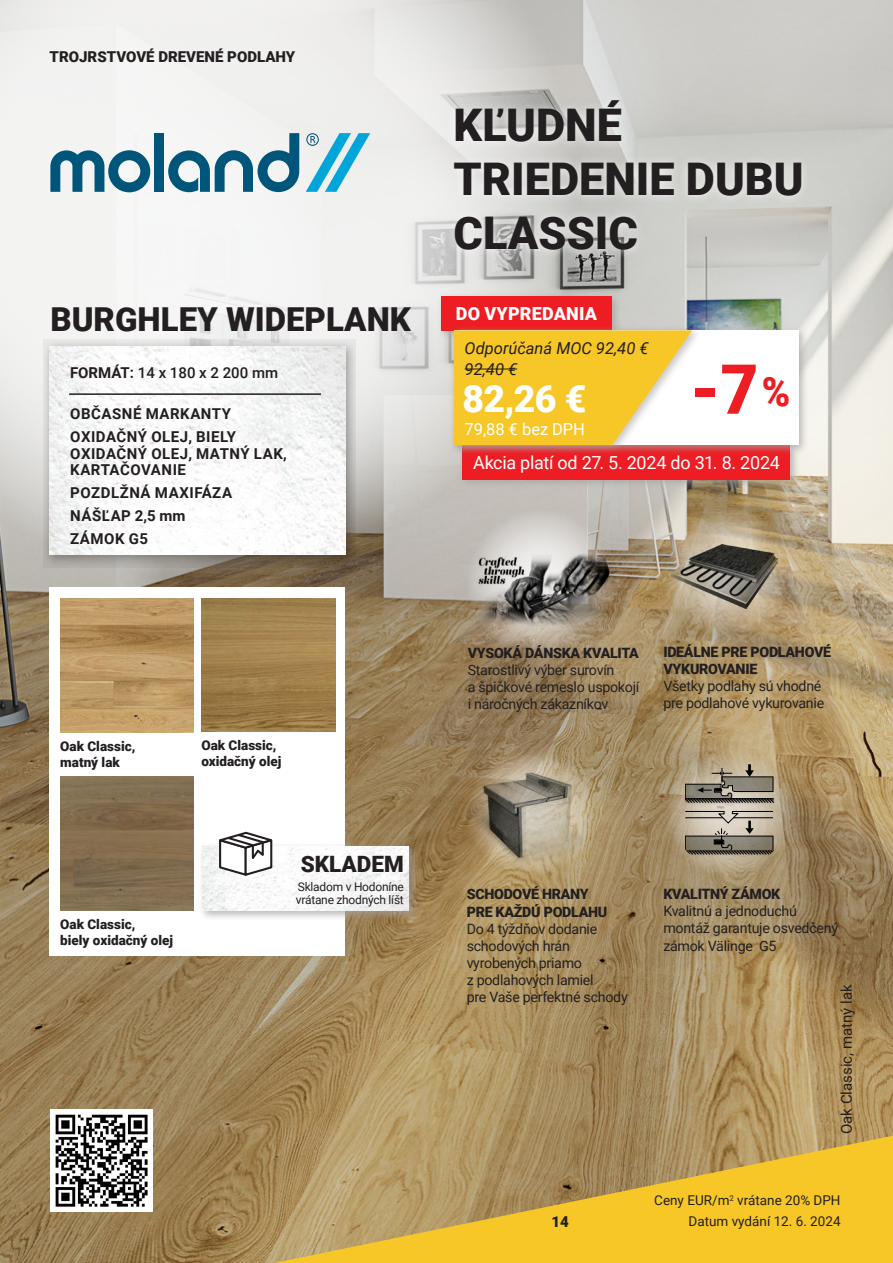
<style>
.page{position:relative;width:893px;height:1263px;background:#fff}
.page>*{position:absolute;margin:0;border:0;box-sizing:border-box;transform-origin:0 0}
.t1{font:900 69px "Roboto";color:#ee1d23;scale:.95 1}
.t2{font:900 45px/54px "Roboto";color:#231f20}
.t3{font:900 37.5px "Roboto";color:#fff}
.t4{font:900 33px "Roboto";color:#231f20}
.t5{font:900 22.5px "Roboto";color:#231f20}
.t6{font:18px "Roboto";letter-spacing:-.02em;color:#fff}
.t7{font:900 18px "Roboto";letter-spacing:.01em;color:#fff}
.t8{font:italic 16.5px "Roboto";color:#231f20}
.t9{font:16.5px "Roboto";letter-spacing:-.005em;color:#fff}
.t10{font:700 15px/16.5px "Roboto";letter-spacing:.035em;color:#231f20}
.t11{font:900 15px "Roboto";color:#231f20}
.t12{font:500 15px "Roboto";color:#231f20}
.t13{font:15px "Roboto";color:#231f20}
.t14{font:14.25px/17.1px "Roboto";letter-spacing:-.02em;color:#231f20}
.t15{font:900 14.25px/17.1px "Roboto";letter-spacing:-.02em;color:#231f20}
.t16{font:900 13.5px/16.2px "Roboto";color:#231f20}
.t17{font:13.5px "Roboto";color:#231f20}
.t18{font:12px/13.5px "Roboto";letter-spacing:-.02em;color:#231f20}
.s1{font-weight:700}
.s2{font-size:40.5px}
</style>
<div class="page">
<img style="left:0;top:0;width:893px;height:1263px">
<svg style="left:0;top:0;width:578px;height:579px;fill:#f0f0ef"></svg>
<svg style="left:274px;top:1135px;width:619px;height:128px;background:#d2ad45"></svg>
<div style="left:445px;top:91px;width:366px;height:168px;background:#fff;opacity:.75"></div>
<svg style="left:44px;top:339px;width:312px;height:229px;background:#b2ada7"></svg>
<img style="left:50px;top:347px;width:295px;height:207px">
<hr style="left:69px;top:393px;width:252px;height:2px;background:#231f20">
<div style="left:437px;top:292px;width:185px;height:49px;background:#a7a2a0;opacity:.75"></div>
<div style="left:441px;top:296px;width:171px;height:34px;background:#ee1d23"></div>
<div style="left:459px;top:441px;width:341px;height:48px;background:#a7a2a0;opacity:.75"></div>
<div style="left:462px;top:445px;width:328px;height:34px;background:#ee1d23"></div>
<div style="left:450px;top:326px;width:359px;height:130px;background:#a7a2a0;opacity:.75"></div>
<div style="left:454px;top:330px;width:344px;height:115px;background:#fff"></div>
<div style="left:451px;top:325px;width:251px;height:130px;background:#a7a2a0;opacity:.58"></div>
<svg style="left:454px;top:330px;width:238px;height:115px;background:#f6ce4a"></svg>
<hr style="left:465px;top:369px;width:52px;height:1px;background:#231f20">
<div style="left:154px;top:133px;width:10px;height:59px;background:#00567a"></div>
<svg style="left:50px;top:150px;width:100px;height:42px"></svg>
<svg style="left:168px;top:133px;width:131px;height:59px"></svg>
<svg style="left:306px;top:133px;width:64px;height:59px"></svg>
<div style="left:50px;top:587px;width:295px;height:368px;background:#fff"></div>
<img style="left:60px;top:599px;width:134px;height:133px">
<img style="left:60px;top:777px;width:134px;height:133px">
<img style="left:201px;top:599px;width:134px;height:132px">
<div style="left:198px;top:842px;width:221px;height:79px;background:#a7a2a0;opacity:.75"></div>
<img style="left:203px;top:846px;width:206px;height:65px">
<svg style="left:219px;top:832px;width:53px;height:44px"></svg>
<img style="left:50px;top:1110px;width:102px;height:102px">
<svg style="left:666px;top:749px;width:127px;height:127px;background:#b19f7f"></svg>
<svg style="left:685px;top:855px;width:88px;height:5px"></svg>
<svg style="left:685px;top:764px;width:90px;height:91px;background:#989080"></svg>
<svg style="left:664px;top:509px;width:128px;height:128px;background:#b5a180"></svg>
<img style="left:672px;top:544px;width:106px;height:64px">
<img style="left:436px;top:746px;width:186px;height:140px">
<svg style="left:467px;top:510px;width:145px;height:145px"></svg>
<img style="left:438px;top:531px;width:201px;height:137px">
<p class="t11" style="left:50px;top:46px;width:247px">TROJRSTVOVÉ DREVENÉ PODLAHY</p>
<p class="t4" style="left:50px;top:296px;width:362px">BURGHLEY WIDEPLANK</p>
<p class="t12" style="left:70px;top:363px;width:210px"><span class="s1">FORMÁT:</span> 14 x 180 x 2 200 mm</p>
<p class="t10" style="left:70px;top:405px;width:162px">OBČASNÉ MARKANTY</p>
<p class="t10" style="left:70px;top:428px;width:218px">OXIDAČNÝ OLEJ, BIELY<br>OXIDAČNÝ OLEJ, MATNÝ LAK,<br>KARTAČOVANIE</p>
<p class="t10" style="left:70px;top:484px;width:163px">POZDLŽNÁ MAXIFÁZA</p>
<p class="t10" style="left:70px;top:507px;width:117px">NÁŠĽAP 2,5 mm</p>
<p class="t10" style="left:70px;top:530px;width:79px">ZÁMOK G5</p>
<p class="t16" style="left:60px;top:738px;width:77px">Oak Classic, matný lak</p>
<p class="t16" style="left:201px;top:736px;width:82px">Oak Classic, oxidačný olej</p>
<p class="t2" style="left:454px;top:97px;width:352px">KĽUDNÉ<br>TRIEDENIE DUBU<br>CLASSIC</p>
<p class="t7" style="left:456px;top:301px;width:143px">DO VYPREDANIA</p>
<p class="t8" style="left:465px;top:336px;width:185px">Odporúčaná MOC 92,40 €</p>
<p class="t8" style="left:465px;top:357px;width:54px">92,40 €</p>
<p class="t3" style="left:462px;top:372px;width:126px">82,26 €</p>
<p class="t9" style="left:465px;top:417px;width:122px">79,88 € bez DPH</p>
<p class="t1" style="left:691px;top:341px;width:106px">- 7 <span class="s2">%</span></p>
<p class="t6" style="left:473px;top:450px;width:308px">Akcia platí od 27. 5. 2024 do 31. 8. 2024</p>
<p class="t15" style="left:468px;top:644px;width:173px">VYSOKÁ DÁNSKA KVALITA</p>
<p class="t14" style="left:468px;top:661px;width:173px">Starostlivý výber surovín<br>a špičkové remeslo uspokojí i náročných zákazníkov</p>
<p class="t15" style="left:663px;top:643px;width:169px">IDEÁLNE PRE PODLAHOVÉ<br>VYKUROVANIE</p>
<p class="t14" style="left:663px;top:677px;width:162px">Všetky podlahy sú vhodné pre podlahové vykurovanie</p>
<p class="t16" style="left:60px;top:916px;width:114px">Oak Classic,<br>biely oxidačný olej</p>
<p class="t5" style="left:301px;top:849px;width:105px">SKLADEM</p>
<p class="t18" style="left:296px;top:879px;width:110px">Skladom v Hodoníne vrátane zhodných líšt</p>
<p class="t15" style="left:663px;top:885px;width:119px">KVALITNÝ ZÁMOK</p>
<p class="t14" style="left:663px;top:902px;width:176px">Kvalitnú a jednoduchú montáž garantuje osvedčený zámok Välinge G5</p>
<p class="t15" style="left:467px;top:885px;width:142px">SCHODOVÉ HRANY<br>PRE KAŽDÚ PODLAHU</p>
<p class="t14" style="left:467px;top:919px;width:163px">Do 4 týždňov dodanie schodových hrán vyrobených priamo<br>z podlahových lamiel<br>pre Vaše perfektné schody</p>
<p class="t13" style="left:836px;top:1134px;width:151px;rotate:-90deg">Oak Classic, matný lak</p>
<p class="t17" style="left:654px;top:1191px;width:188px">Ceny EUR/m<sup>2</sup> vrátane 20% DPH</p>
<p class="t11" style="left:552px;top:1211px;width:19px">14</p>
<p class="t17" style="left:688px;top:1212px;width:154px">Datum vydání 12. 6. 2024</p>
</div>
